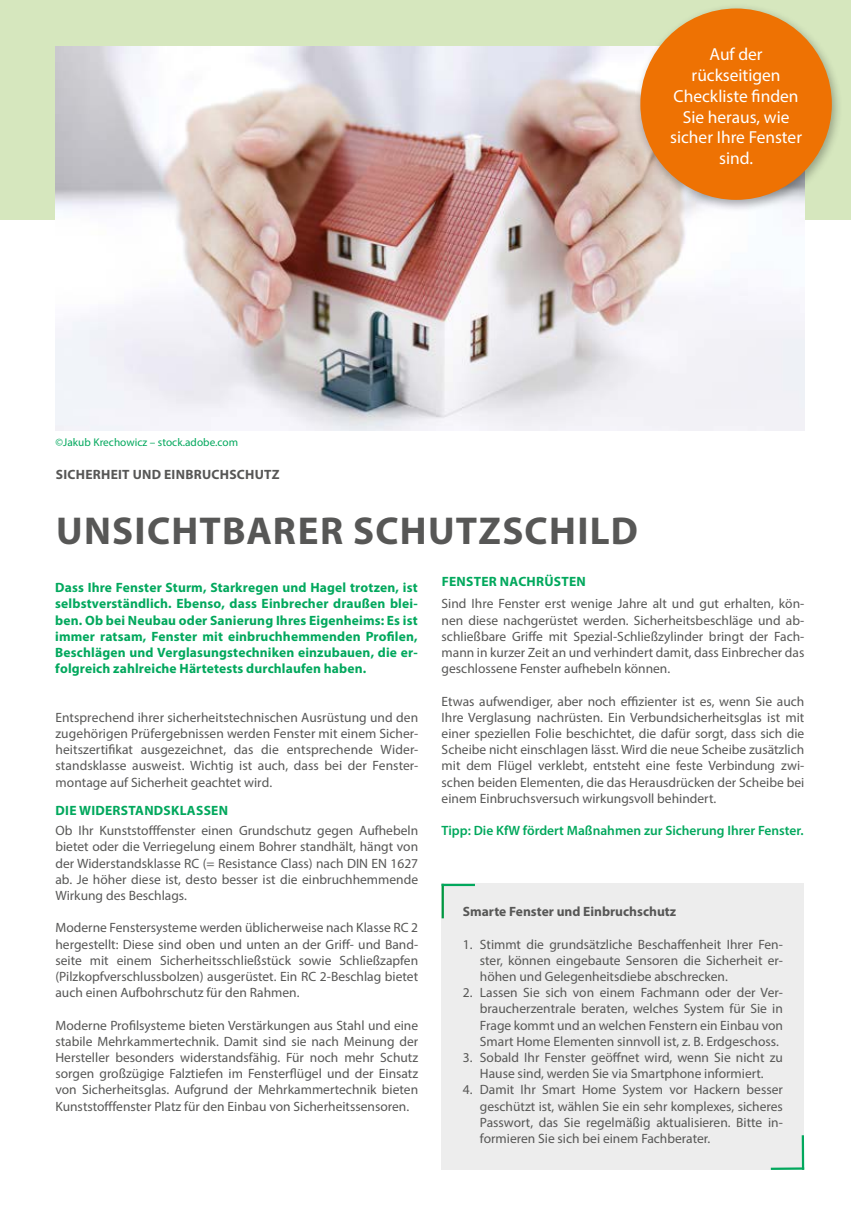
<style>
.page{position:relative;width:851px;height:1212px;background:#fff}
.page>*{position:absolute;margin:0;border:0;box-sizing:border-box;transform-origin:0 0}
.t1{font:700 39px "Myriad Pro";letter-spacing:.03em;color:#575756}
.t2{font:17.4px/20.9px "Myriad Pro";color:#fff;text-align:center}
.t3{font:13.5px/16.2px "Myriad Pro";color:#575756;text-align:justify}
.t4{font:700 13.5px/16.2px "Myriad Pro";letter-spacing:.015em;color:#02a85d;text-align:justify}
.t5{font:700 13.5px "Myriad Pro";letter-spacing:.005em;color:#575756}
.t6{font:600 13.5px "Myriad Pro";color:#02a85d}
.t7{font:11.25px "Myriad Pro";letter-spacing:.005em;color:#02a85d}
</style>
<div class="page">
<div style="left:0;top:0;width:850px;height:219px;background:#d6e7be"></div>
<img style="left:56px;top:47px;width:748px;height:383px">
<div style="left:633px;top:3px;width:209px;height:210px;background:#000;opacity:.3"></div>
<div style="left:640px;top:9px;width:191px;height:191px;background:#ee7203;border-radius:50%"></div>
<div style="left:441px;top:884px;width:363px;height:286px;background:#ededed"></div>
<hr style="left:441px;top:884px;width:3px;height:34px;background:#009740">
<hr style="left:441px;top:884px;width:34px;height:2px;background:#02a85d">
<hr style="left:801px;top:1135px;width:3px;height:35px;background:#02a85d">
<hr style="left:770px;top:1167px;width:34px;height:3px;background:#02a85d">
<p class="t7" style="left:56px;top:436px;width:184px">©Jakub Krechowicz – stock.adobe.com</p>
<p class="t5" style="left:56px;top:465px;width:225px">SICHERHEIT UND EINBRUCHSCHUTZ</p>
<p class="t2" style="left:670px;top:43px;width:133px">Auf der rückseitigen<br>Checkliste finden<br>Sie heraus, wie sicher Ihre Fenster sind.</p>
<h1 class="t1" style="left:56px;top:505px;width:583px">UNSICHTBARER SCHUTZSCHILD</h1>
<p class="t4" style="left:55px;top:579px;width:364px">Dass Ihre Fenster Sturm, Starkregen und Hagel trotzen, ist selbstverständlich. Ebenso, dass Einbrecher draußen blei&shy;ben. Ob bei Neubau oder Sanierung Ihres Eigenheims: Es ist immer ratsam, Fenster mit einbruchhemmenden Profilen, Beschlägen und Verglasungstechniken einzubauen, die er&shy;folgreich zahlreiche Härtetests durchlaufen haben.</p>
<p class="t4" style="left:441px;top:573px;width:146px">FENSTER NACHRÜSTEN</p>
<p class="t3" style="left:441px;top:595px;width:364px">Sind Ihre Fenster erst wenige Jahre alt und gut erhalten, kön&shy;nen diese nachgerüstet werden. Sicherheitsbeschläge und ab&shy;schließbare Griffe mit Spezial-Schließzylinder bringt der Fach&shy;mann in kurzer Zeit an und verhindert damit, dass Einbrecher das geschlossene Fenster aufhebeln können.</p>
<p class="t3" style="left:441px;top:693px;width:364px">Etwas aufwendiger, aber noch effizienter ist es, wenn Sie auch Ihre Verglasung nachrüsten. Ein Verbundsicherheitsglas ist mit einer speziellen Folie beschichtet, die dafür sorgt, dass sich die Scheibe nicht einschlagen lässt. Wird die neue Scheibe zusätzlich mit dem Flügel verklebt, entsteht eine feste Verbindung zwi&shy;schen beiden Elementen, die das Herausdrücken der Scheibe bei einem Einbruchsversuch wirkungsvoll behindert.</p>
<p class="t6" style="left:441px;top:822px;width:363px">Tipp: Die KfW fördert Maßnahmen zur Sicherung Ihrer Fenster.</p>
<p class="t3" style="left:55px;top:709px;width:364px">Entsprechend ihrer sicherheitstechnischen Ausrüstung und den zugehörigen Prüfergebnissen werden Fenster mit einem Sicher&shy;heitszertifikat ausgezeichnet, das die entsprechende Wider&shy;standsklasse ausweist. Wichtig ist auch, dass bei der Fenster&shy;montage auf Sicherheit geachtet wird.</p>
<p class="t4" style="left:56px;top:802px;width:174px">DIE WIDERSTANDSKLASSEN</p>
<p class="t3" style="left:55px;top:822px;width:364px">Ob Ihr Kunststofffenster einen Grundschutz gegen Aufhebeln bietet oder die Verriegelung einem Bohrer standhält, hängt von der Widerstandsklasse RC (= Resistance Class) nach DIN EN 1627 ab. Je höher diese ist, desto besser ist die einbruchhemmende Wirkung des Beschlags.</p>
<p class="t3" style="left:55px;top:919px;width:364px">Moderne Fenstersysteme werden üblicherweise nach Klasse RC 2 hergestellt: Diese sind oben und unten an der Griff- und Band&shy;seite mit einem Sicherheitsschließstück sowie Schließzapfen (Pilzkopfverschlussbolzen) ausgerüstet. Ein RC 2-Beschlag bietet auch einen Aufbohrschutz für den Rahmen.</p>
<p class="t3" style="left:55px;top:1017px;width:364px">Moderne Profilsysteme bieten Verstärkungen aus Stahl und eine stabile Mehrkammertechnik. Damit sind sie nach Meinung der Hersteller besonders widerstandsfähig. Für noch mehr Schutz sorgen großzügige Falztiefen im Fensterflügel und der Einsatz von Sicherheitsglas. Aufgrund der Mehrkammertechnik bieten Kunststofffenster Platz für den Einbau von Sicherheitssensoren.</p>
<p class="t5" style="left:463px;top:903px;width:215px">Smarte Fenster und Einbruchschutz</p>
<p class="t3" style="left:480px;top:936px;width:304px;text-indent:-17px">1. Stimmt die grundsätzliche Beschaffenheit Ihrer Fen&shy;ster, können eingebaute Sensoren die Sicherheit er&shy;höhen und Gelegenheitsdiebe abschrecken.</p>
<p class="t3" style="left:480px;top:984px;width:304px;text-indent:-17px">2. Lassen Sie sich von einem Fachmann oder der Ver&shy;braucherzentrale beraten, welches System für Sie in Frage kommt und an welchen Fenstern ein Einbau von Smart Home Elementen sinnvoll ist, z. B. Erdgeschoss.</p>
<p class="t3" style="left:463px;top:1049px;width:321px;text-align:center">3. Sobald Ihr Fenster geöffnet wird, wenn Sie nicht zu<br>Hause sind, werden Sie via Smartphone informiert.</p>
<p class="t3" style="left:480px;top:1081px;width:304px;text-indent:-17px">4. Damit Ihr Smart Home System vor Hackern besser geschützt ist, wählen Sie ein sehr komplexes, sicheres Passwort, das Sie regelmäßig aktualisieren. Bitte in&shy;formieren Sie sich bei einem Fachberater.</p>
</div>
